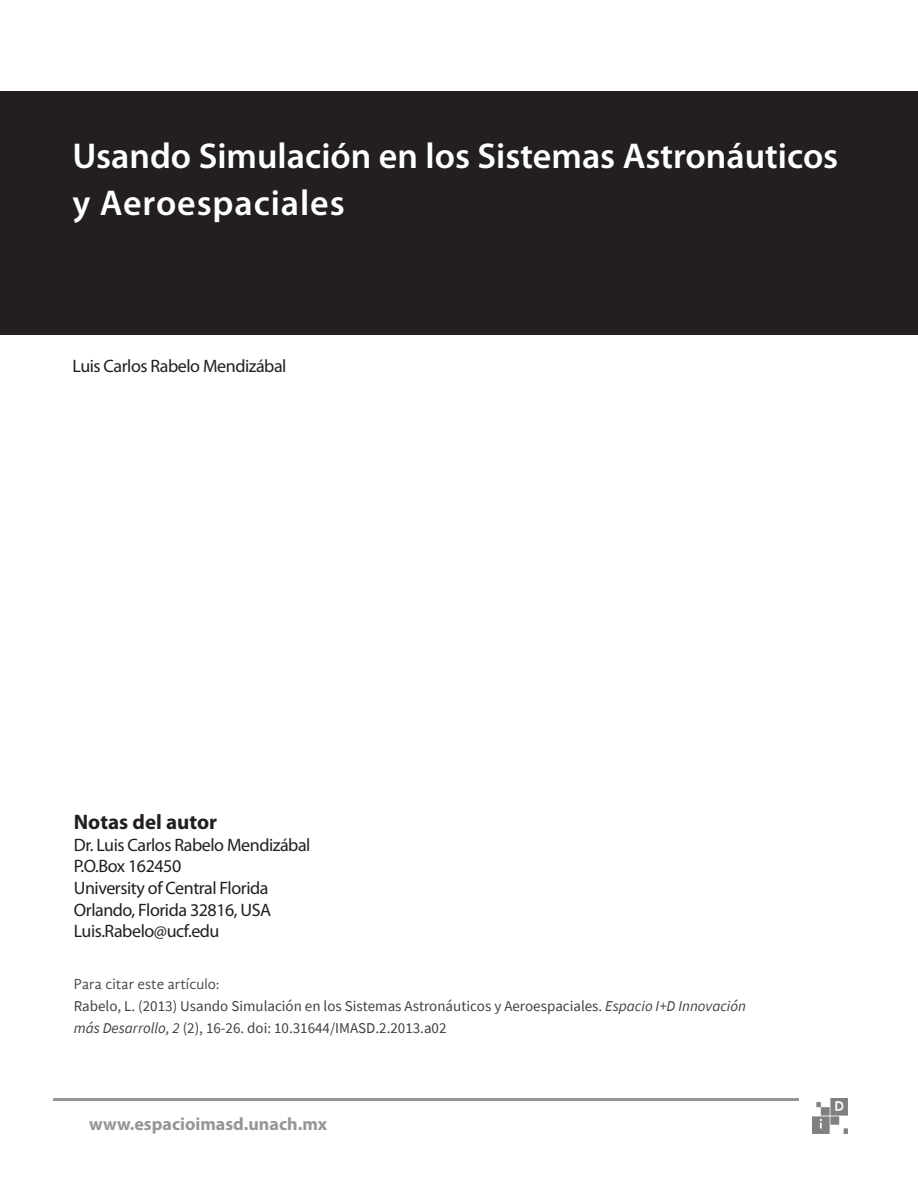
<style>
.page{position:relative;width:918px;height:1188px;background:#fff}
.page>*{position:absolute;margin:0;border:0;box-sizing:border-box;transform-origin:0 0}
.t1{font:600 36px/46.5px "Myriad Pro";color:#fff}
.t2{font:700 21px "Myriad Pro";color:#241f1f}
.t3{font:18px/21.6px "Myriad Pro";letter-spacing:-.025em;color:#241f1f}
.t4{font:700 18px "Myriad Pro";color:#969698}
.t5{font:15px/22px "Source Sans Pro";color:#444041}
.t6{font:15px "Gandhi Sans";color:#494a4f}
.s1{font-style:italic}
</style>
<div class="page">
<hr style="left:54px;top:1098px;width:745px;height:3px;background:#939598">
<img style="left:812px;top:1098px;width:36px;height:36px">
<div style="left:0;top:92px;width:918px;height:243px;background:#241f1f"></div>
<h1 class="t1" style="left:73px;top:132px;width:767px">Usando Simulación en los Sistemas Astronáuticos y Aeroespaciales</h1>
<p class="t3" style="left:73px;top:355px;width:216px">Luis Carlos Rabelo Mendizábal</p>
<h2 class="t2" style="left:74px;top:808px;width:145px">Notas del autor</h2>
<p class="t3" style="left:74px;top:834px;width:238px">Dr. Luis Carlos Rabelo Mendizábal<br>P.O.Box 162450<br>University of Central Florida<br>Orlando, Florida 32816, USA<br>Luis.Rabelo@ucf.edu</p>
<p class="t6" style="left:74px;top:976px;width:147px">Para citar este artículo:</p>
<p class="t5" style="left:74px;top:995px;width:674px">Rabelo, L. (2013) Usando Simulación en los Sistemas Astronáuticos y Aeroespaciales. <span class="s1">Espacio I+D Innovación más Desarrollo, 2</span> (2), 16-26. doi: 10.31644/IMASD.2.2013.a02</p>
<p class="t4" style="left:89px;top:1112px;width:240px">www.espacioimasd.unach.mx</p>
</div>
